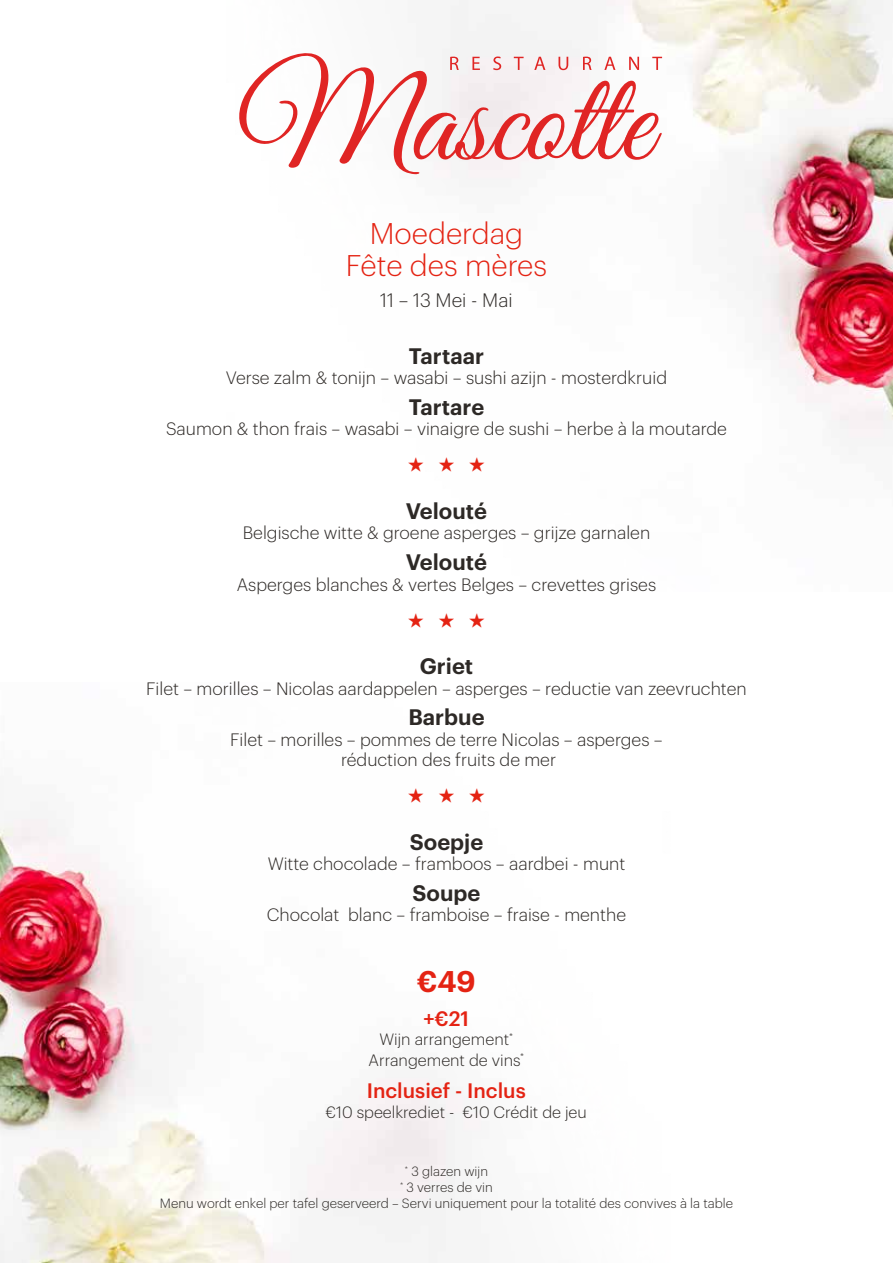
<style>
.page{position:relative;width:893px;height:1263px;background:#fff}
.page>*{position:absolute;margin:0;border:0;box-sizing:border-box;transform-origin:0 0}
.t1{font:300 29.25px/32.2px "Graphik";color:#e42313;text-align:center}
.t2{font:600 29.25px "Graphik";color:#e42313}
.t3{font:600 21.9px "Graphik";color:#2d2926}
.t4{font:500 20.55px "Graphik";color:#e42313}
.t5{font:300 19.05px "Graphik";color:#2d2926}
.t6{font:300 17.55px/20.5px "Graphik";color:#2d2926;text-align:center}
.t7{font:300 16.05px/20.5px "Graphik";color:#2d2926;text-align:center}
.t8{font:300 13.2px/16px "Graphik";color:#2d2926;text-align:center}
</style>
<div class="page">
<img style="left:413px;top:0;width:480px;height:439px">
<img style="left:0;top:818px;width:480px;height:445px">
<svg style="left:239px;top:53px;width:423px;height:121px"></svg>
<h1 class="t1" style="left:346px;top:215px;width:203px">Moederdag<br>Fête des mères</h1>
<p class="t5" style="left:380px;top:286px;width:134px">11 – 13 Mei - Mai</p>
<p class="t3" style="left:409px;top:339px;width:77px">Tartaar</p>
<p class="t6" style="left:226px;top:366px;width:443px">Verse zalm &amp; tonijn – wasabi – sushi azijn - mosterdkruid</p>
<p class="t3" style="left:409px;top:390px;width:77px">Tartare</p>
<p class="t6" style="left:166px;top:417px;width:562px">Saumon &amp; thon frais – wasabi – vinaigre de sushi – herbe à la moutarde</p>
<p class="t3" style="left:406px;top:494px;width:83px">Velouté</p>
<p class="t6" style="left:243px;top:521px;width:409px">Belgische witte &amp; groene asperges – grijze garnalen</p>
<p class="t3" style="left:406px;top:545px;width:83px">Velouté</p>
<p class="t6" style="left:237px;top:573px;width:421px">Asperges blanches &amp; vertes Belges – crevettes grises</p>
<p class="t3" style="left:420px;top:649px;width:55px">Griet</p>
<p class="t6" style="left:146px;top:676px;width:602px">Filet – morilles – Nicolas aardappelen – asperges – reductie van zeevruchten</p>
<p class="t3" style="left:408px;top:700px;width:78px">Barbue</p>
<p class="t6" style="left:230px;top:728px;width:434px">Filet – morilles – pommes de terre Nicolas – asperges – réduction des fruits de mer</p>
<p class="t3" style="left:410px;top:825px;width:75px">Soepje</p>
<p class="t6" style="left:268px;top:852px;width:359px">Witte chocolade – framboos – aardbei - munt</p>
<p class="t3" style="left:412px;top:876px;width:69px">Soupe</p>
<p class="t6" style="left:267px;top:903px;width:361px">Chocolat blanc – framboise – fraise - menthe</p>
<h1 class="t2" style="left:417px;top:959px;width:60px">€49</h1>
<p class="t4" style="left:423px;top:1003px;width:47px">+€21</p>
<p class="t7" style="left:369px;top:1028px;width:157px">Wijn arrangement<sup>*<br></sup>Arrangement de vins<sup>*</sup></p>
<p class="t4" style="left:367px;top:1075px;width:161px">Inclusief - Inclus</p>
<p class="t7" style="left:326px;top:1101px;width:263px">€10 speelkrediet - €10 Crédit de jeu</p>
<p class="t8" style="left:160px;top:1162px;width:575px"><sup>*</sup> 3 glazen wijn<br><sup>*</sup> 3 verres de vin<br>Menu wordt enkel per tafel geserveerd – Servi uniquement pour la totalité des convives à la table</p>
</div>
